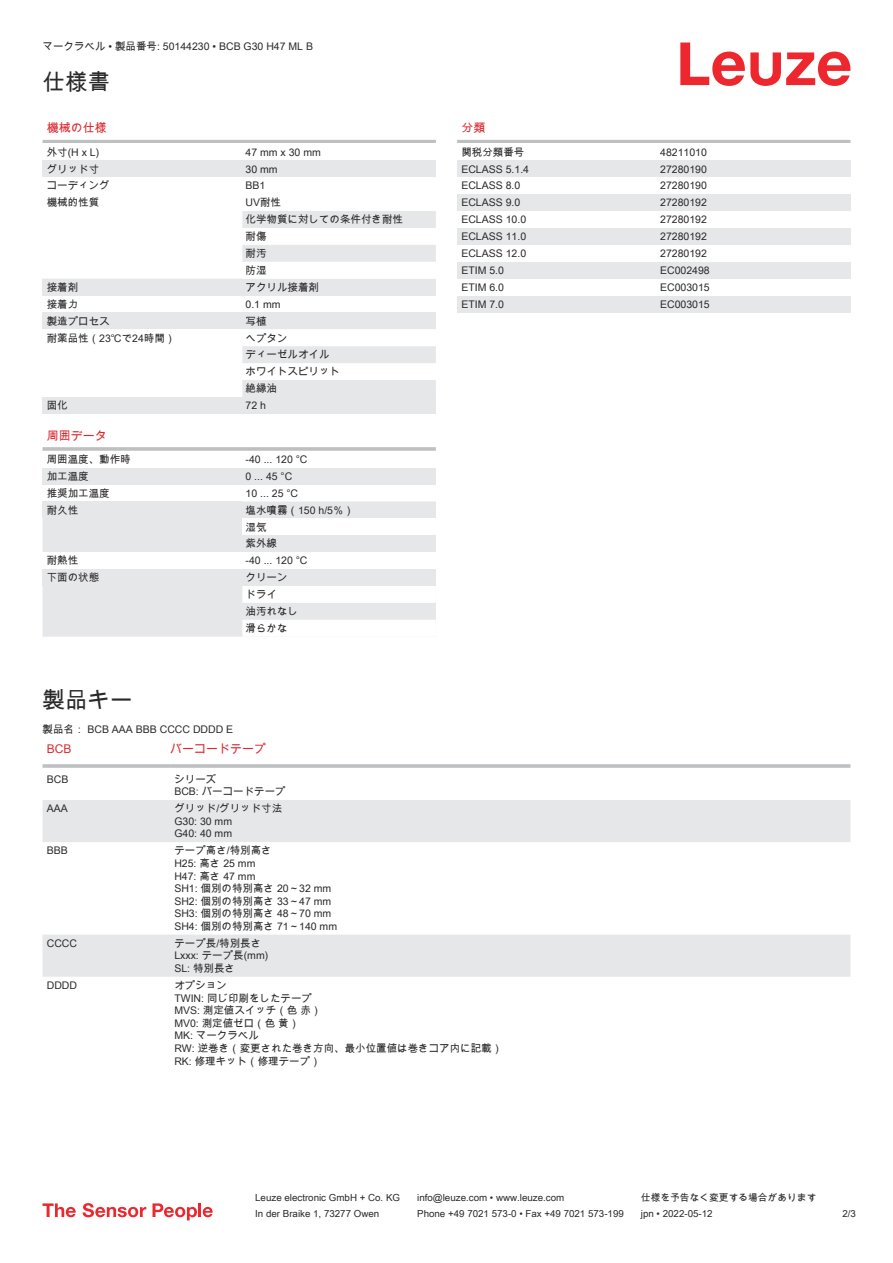
<style>
.page{position:relative;width:893px;height:1263px;background:#fff}
.page>*{position:absolute;margin:0;border:0;box-sizing:border-box;transform-origin:0 0}
.t1{font:22.5px "Arial Unicode MS";color:#2b292a}
.t2{font:12px "Arial Unicode MS";color:#db2a30}
.t3{font:10.5px/12.6px "Arial Unicode MS";color:#2b292a}
.t4{font:9.75px "Arial Unicode MS";color:#2b292a}
</style>
<div class="page">
<svg style="left:680px;top:43px;width:170px;height:43px"></svg>
<div style="left:43px;top:518px;width:199px;height:119px;background:#e6e7e9"></div>
<hr style="left:43px;top:140px;width:393px;height:3px;background:#bdbfc1">
<div style="left:43px;top:160px;width:199px;height:17px;background:#e6e7e9"></div>
<div style="left:242px;top:160px;width:194px;height:17px;background:#e6e7e9"></div>
<svg style="left:242px;top:211px;width:194px;height:51px"></svg>
<div style="left:43px;top:279px;width:199px;height:17px;background:#e6e7e9"></div>
<div style="left:242px;top:279px;width:194px;height:17px;background:#e6e7e9"></div>
<div style="left:43px;top:312px;width:199px;height:17px;background:#e6e7e9"></div>
<div style="left:242px;top:312px;width:194px;height:17px;background:#e6e7e9"></div>
<svg style="left:242px;top:346px;width:194px;height:51px"></svg>
<div style="left:43px;top:397px;width:199px;height:17px;background:#e6e7e9"></div>
<div style="left:242px;top:397px;width:194px;height:17px;background:#e6e7e9"></div>
<hr style="left:43px;top:447px;width:393px;height:4px;background:#c6c8ca">
<div style="left:43px;top:468px;width:199px;height:16px;background:#e6e7e9"></div>
<div style="left:242px;top:468px;width:194px;height:16px;background:#e6e7e9"></div>
<div style="left:43px;top:501px;width:199px;height:17px;background:#e6e7e9"></div>
<div style="left:242px;top:501px;width:194px;height:51px;background:#e6e7e9"></div>
<div style="left:242px;top:518px;width:194px;height:17px;background:#fff"></div>
<div style="left:43px;top:552px;width:199px;height:17px;background:#fff"></div>
<div style="left:43px;top:569px;width:199px;height:17px;background:#e6e7e9"></div>
<svg style="left:242px;top:569px;width:194px;height:68px"></svg>
<svg style="left:43px;top:800px;width:807px;height:177px"></svg>
<hr style="left:43px;top:764px;width:127px;height:4px;background:#c3c5c7">
<hr style="left:170px;top:764px;width:680px;height:4px;background:#c6c8c9">
<svg style="left:457px;top:312px;width:393px;height:1px"></svg>
<hr style="left:457px;top:140px;width:393px;height:3px;background:#bdbfc1">
<div style="left:457px;top:160px;width:200px;height:17px;background:#e6e7e9"></div>
<div style="left:657px;top:160px;width:193px;height:17px;background:#e6e7e9"></div>
<div style="left:457px;top:194px;width:200px;height:17px;background:#e6e7e9"></div>
<div style="left:657px;top:194px;width:193px;height:17px;background:#e6e7e9"></div>
<div style="left:457px;top:228px;width:200px;height:17px;background:#e6e7e9"></div>
<div style="left:657px;top:228px;width:193px;height:17px;background:#e6e7e9"></div>
<div style="left:457px;top:262px;width:200px;height:17px;background:#e6e7e9"></div>
<div style="left:657px;top:262px;width:193px;height:17px;background:#e6e7e9"></div>
<div style="left:457px;top:296px;width:200px;height:16px;background:#e6e7e9"></div>
<div style="left:657px;top:296px;width:193px;height:16px;background:#e6e7e9"></div>
<svg style="left:43px;top:1203px;width:33px;height:14px"></svg>
<svg style="left:83px;top:1203px;width:63px;height:14px"></svg>
<svg style="left:153px;top:1203px;width:44px;height:17px"></svg>
<hr style="left:198px;top:1203px;width:3px;height:14px;background:#ed272d">
<svg style="left:203px;top:1207px;width:10px;height:10px"></svg>
<p class="t3" style="left:43px;top:40px;width:272px">マークラベル • 製品番号: 50144230 • BCB G30 H47 ML B</p>
<h1 class="t1" style="left:43px;top:66px;width:69px">仕様書</h1>
<p class="t2" style="left:47px;top:119px;width:61px">機械の仕様</p>
<p class="t3" style="left:47px;top:145px;width:54px">外寸(H x L)</p>
<p class="t3" style="left:246px;top:145px;width:77px">47 mm x 30 mm</p>
<p class="t3" style="left:47px;top:162px;width:54px">グリッド寸</p>
<p class="t3" style="left:246px;top:162px;width:34px">30 mm</p>
<p class="t3" style="left:47px;top:179px;width:64px">コーディング</p>
<p class="t3" style="left:246px;top:179px;width:21px">BB1</p>
<p class="t3" style="left:47px;top:196px;width:54px">機械的性質</p>
<p class="t3" style="left:246px;top:194px;width:159px;line-height:17px">UV耐性<br>化学物質に対しての条件付き耐性耐傷<br>耐汚<br>防湿</p>
<p class="t3" style="left:47px;top:281px;width:33px">接着剤</p>
<p class="t3" style="left:246px;top:281px;width:75px">アクリル接着剤</p>
<p class="t3" style="left:47px;top:297px;width:33px">接着力</p>
<p class="t3" style="left:246px;top:297px;width:37px">0.1 mm</p>
<p class="t3" style="left:47px;top:314px;width:64px">製造プロセス</p>
<p class="t3" style="left:246px;top:314px;width:22px">写植</p>
<p class="t3" style="left:47px;top:331px;width:130px">耐薬品性（23℃で24時間）</p>
<p class="t3" style="left:246px;top:329px;width:96px;line-height:17px">へプタン<br>ディーゼルオイルホワイトスピリット絶縁油</p>
<p class="t3" style="left:47px;top:399px;width:22px">固化</p>
<p class="t3" style="left:246px;top:399px;width:22px">72 h</p>
<p class="t2" style="left:47px;top:427px;width:61px">周囲データ</p>
<p class="t3" style="left:47px;top:453px;width:85px">周囲温度、動作時</p>
<p class="t3" style="left:246px;top:453px;width:63px">-40 ... 120 °C</p>
<p class="t3" style="left:47px;top:470px;width:43px">加工温度</p>
<p class="t3" style="left:246px;top:470px;width:48px">0 ... 45 °C</p>
<p class="t3" style="left:47px;top:486px;width:64px">推奨加工温度</p>
<p class="t3" style="left:246px;top:486px;width:54px">10 ... 25 °C</p>
<p class="t3" style="left:47px;top:503px;width:33px">耐久性</p>
<p class="t3" style="left:246px;top:501px;width:110px;line-height:17px">塩水噴霧（150 h/5％）湿気<br>紫外線</p>
<p class="t3" style="left:47px;top:554px;width:33px">耐熱性</p>
<p class="t3" style="left:246px;top:554px;width:63px">-40 ... 120 °C</p>
<p class="t3" style="left:47px;top:571px;width:54px">下面の状態</p>
<p class="t3" style="left:246px;top:569px;width:54px;line-height:17px">クリーンドライ<br>油汚れなし滑らかな</p>
<p class="t2" style="left:461px;top:119px;width:25px">分類</p>
<p class="t3" style="left:461px;top:145px;width:64px">関税分類番号</p>
<p class="t3" style="left:660px;top:145px;width:48px">48211010</p>
<p class="t3" style="left:461px;top:162px;width:69px">ECLASS 5.1.4</p>
<p class="t3" style="left:660px;top:162px;width:48px">27280190</p>
<p class="t3" style="left:461px;top:179px;width:60px">ECLASS 8.0</p>
<p class="t3" style="left:660px;top:179px;width:48px">27280190</p>
<p class="t3" style="left:461px;top:196px;width:60px">ECLASS 9.0</p>
<p class="t3" style="left:660px;top:196px;width:48px">27280192</p>
<p class="t3" style="left:461px;top:213px;width:66px">ECLASS 10.0</p>
<p class="t3" style="left:660px;top:213px;width:48px">27280192</p>
<p class="t3" style="left:461px;top:230px;width:66px">ECLASS 11.0</p>
<p class="t3" style="left:660px;top:230px;width:48px">27280192</p>
<p class="t3" style="left:461px;top:247px;width:66px">ECLASS 12.0</p>
<p class="t3" style="left:660px;top:247px;width:48px">27280192</p>
<p class="t3" style="left:461px;top:264px;width:44px">ETIM 5.0</p>
<p class="t3" style="left:660px;top:264px;width:51px">EC002498</p>
<p class="t3" style="left:461px;top:281px;width:44px">ETIM 6.0</p>
<p class="t3" style="left:660px;top:281px;width:51px">EC003015</p>
<p class="t3" style="left:461px;top:297px;width:44px">ETIM 7.0</p>
<p class="t3" style="left:660px;top:297px;width:51px">EC003015</p>
<h1 class="t1" style="left:43px;top:683px;width:91px">製品キー</h1>
<p class="t2" style="left:47px;top:742px;width:26px">BCB</p>
<p class="t2" style="left:170px;top:740px;width:97px">バーコードテープ</p>
<p class="t3" style="left:47px;top:773px;width:23px">BCB</p>
<p class="t3" style="left:174px;top:772px;width:113px">シリーズ<br>BCB: バーコードテープ</p>
<p class="t3" style="left:47px;top:802px;width:23px">AAA</p>
<p class="t3" style="left:174px;top:802px;width:109px">グリッド/グリッド寸法<br>G30: 30 mm<br>G40: 40 mm</p>
<p class="t3" style="left:47px;top:844px;width:23px">BBB</p>
<p class="t3" style="left:174px;top:844px;width:164px">テープ高さ/特別高さ<br>H25: 高さ 25 mm<br>H47: 高さ 47 mm<br>SH1: 個別の特別高さ 20～32 mm<br>SH2: 個別の特別高さ 33～47 mm<br>SH3: 個別の特別高さ 48～70 mm<br>SH4: 個別の特別高さ 71～140 mm</p>
<p class="t3" style="left:47px;top:937px;width:32px">CCCC</p>
<p class="t3" style="left:174px;top:936px;width:95px">テープ長/特別長さ<br>Lxxx: テープ長(mm)<br>SL: 特別長さ</p>
<p class="t3" style="left:47px;top:979px;width:32px">DDDD</p>
<p class="t3" style="left:174px;top:979px;width:329px">オプション<br>TWIN: 同じ印刷をしたテープ<br>MVS: 測定値スイッチ（色 赤）<br>MV0: 測定値ゼロ（色 黄）<br>MK: マークラベル<br>RW: 逆巻き（変更された巻き方向、最小位置値は巻きコア内に記載）<br>RK: 修理キット（修理テープ）</p>
<p class="t3" style="left:43px;top:723px;width:192px">製品名： BCB AAA BBB CCCC DDDD E</p>
<p class="t4" style="left:255px;top:1191px;width:146px">Leuze electronic GmbH + Co. KG</p>
<p class="t4" style="left:417px;top:1191px;width:149px">info@leuze.com • www.leuze.com</p>
<p class="t4" style="left:641px;top:1191px;width:177px">仕様を予告なく変更する場合があります</p>
<p class="t4" style="left:255px;top:1206px;width:126px">In der Braike 1, 73277 Owen</p>
<p class="t4" style="left:417px;top:1206px;width:208px">Phone +49 7021 573-0 • Fax +49 7021 573-199</p>
<p class="t4" style="left:641px;top:1206px;width:73px">jpn • 2022-05-12</p>
<p class="t4" style="left:842px;top:1206px;width:15px">2 /3</p>
</div>
